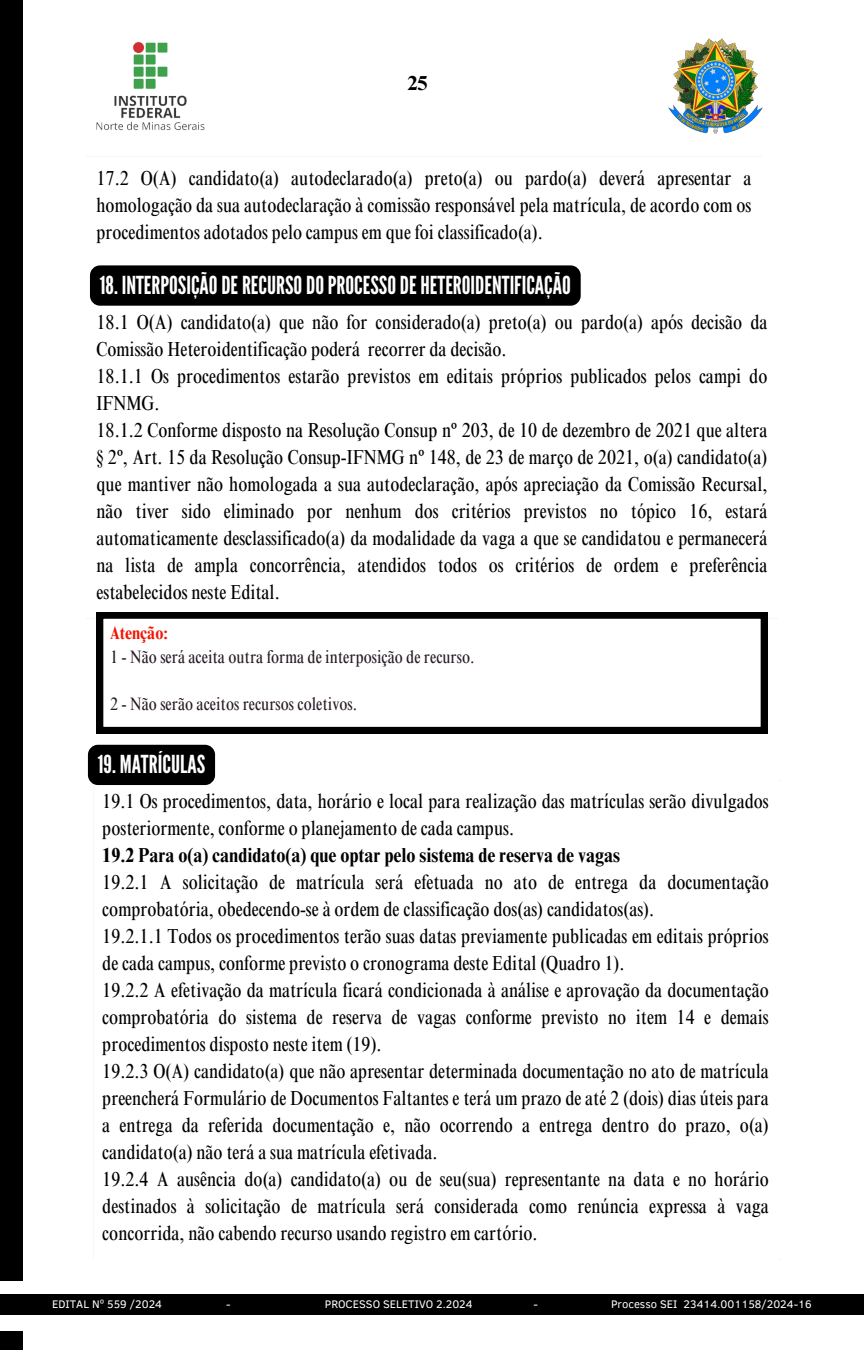
<style>
.page{position:relative;width:864px;height:1350px;background:#fff}
.page>*{position:absolute;margin:0;border:0;box-sizing:border-box;transform-origin:0 0}
.t1{font:24.75px "League Gothic";color:#fff}
.t2{font:condensed 20.25px/27px "Times NRMT Pro";color:#000;text-align:justify}
.t3{font:700 condensed 20.25px "Times NRMT Pro";color:#000}
.t4{font:700 20.25px "Times NRMT Pro";color:#000}
.t5{font:condensed 18px/23.6px "Times NRMT Pro";color:#291b26}
.t6{font:11.25px "Clear Sans";color:#fff}
.s1{font-weight:700;color:#f21400}
</style>
<div class="page">
<img style="left:668px;top:38px;width:95px;height:96px">
<div style="left:0;top:0;width:22px;height:1280px;background:#000"></div>
<div style="left:0;top:1332px;width:22px;height:18px;background:#000"></div>
<img style="left:96px;top:41px;width:109px;height:90px">
<div style="left:90px;top:265px;width:491px;height:41px;background:#000;border-radius:10px"></div>
<svg style="left:97px;top:612px;width:670px;height:122px"></svg>
<div style="left:0;top:1294px;width:864px;height:21px;background:#000"></div>
<div style="left:88px;top:745px;width:127px;height:40px;background:#000;border-radius:10px"></div>
<h2 class="t4" style="left:407px;top:75px;width:22px">25</h2>
<p class="t2" style="left:97px;top:167px;width:657px">17.2 O(A) candidato(a) autodeclarado(a) preto(a) ou pardo(a) deverá apresentar a homologação da sua autodeclaração à comissão responsável pela matrícula, de acordo com os procedimentos adotados pelo campus em que foi classificado(a).</p>
<p class="t1" style="left:100px;top:271px;width:472px">18. INTERPOSIÇÃODERECURSODOPROCESSODEHETEROIDENTIFICAÇÃO</p>
<p class="t2" style="left:97px;top:311px;width:672px">18.1 O(A) candidato(a) que não for considerado(a) preto(a) ou pardo(a) após decisão da<br>Comissão Heteroidentificação poderá recorrer da decisão.</p>
<h1 class="t2" style="left:97px;top:365px;width:672px">18.1.1 Os procedimentos estarão previstos em editais próprios publicados pelos campi do<br>IFNMG.</h1>
<p class="t2" style="left:97px;top:419px;width:672px">18.1.2 Conforme disposto na Resolução Consup nº 203, de 10 de dezembro de 2021 que altera § 2º, Art. 15 da Resolução Consup-IFNMG nº 148, de 23 de março de 2021, o(a) candidato(a) que mantiver não homologada a sua autodeclaração, após apreciação da Comissão Recursal, não tiver sido eliminado por nenhum dos critérios previstos no tópico 16, estará automaticamente desclassificado(a) da modalidade da vaga a que se candidatou e permanecerá na lista de ampla concorrência, atendidos todos os critérios de ordem e preferência estabelecidos neste Edital.</p>
<p class="t5" style="left:110px;top:623px;width:366px"><span class="s1">Atenção:<br></span>1 - Não será aceita outra forma de interposição de recurso.</p>
<h2 class="t5" style="left:110px;top:694px;width:249px">2 - Não serão aceitos recursos coletivos.</h2>
<p class="t1" style="left:98px;top:750px;width:109px">19. MATRÍCULAS</p>
<h1 class="t2" style="left:102px;top:790px;width:668px">19.1 Os procedimentos, data, horário e local para realização das matrículas serão divulgados posteriormente, conforme o planejamento de cada campus.</h1>
<p class="t3" style="left:102px;top:847px;width:519px">19.2 Para o(a) candidato(a) que optar pelo sistema de reserva de vagas</p>
<p class="t2" style="left:102px;top:871px;width:668px">19.2.1 A solicitação de matrícula será efetuada no ato de entrega da documentação comprobatória, obedecendo-se à ordem de classificação dos(as) candidatos(as).</p>
<p class="t2" style="left:102px;top:925px;width:668px">19.2.1.1 Todos os procedimentos terão suas datas previamente publicadas em editais próprios de cada campus, conforme previsto o cronograma deste Edital (Quadro 1).</p>
<p class="t2" style="left:102px;top:979px;width:668px">19.2.2 A efetivação da matrícula ficará condicionada à análise e aprovação da documentação comprobatória do sistema de reserva de vagas conforme previsto no item 14 e demais procedimentos disposto neste item (19).</p>
<p class="t2" style="left:102px;top:1060px;width:668px">19.2.3 O(A) candidato(a) que não apresentar determinada documentação no ato de matrícula preencherá Formulário de Documentos Faltantes e terá um prazo de até 2 (dois) dias úteis para a entrega da referida documentação e, não ocorrendo a entrega dentro do prazo, o(a) candidato(a) não terá a sua matrícula efetivada.</p>
<p class="t2" style="left:102px;top:1168px;width:668px">19.2.4 A ausência do(a) candidato(a) ou de seu(sua) representante na data e no horário destinados à solicitação de matrícula será considerada como renúncia expressa à vaga concorrida, não cabendo recurso usando registro em cartório.</p>
<p class="t6" style="left:52px;top:1296px;width:112px">EDITAL Nº 559 /2024</p>
<p class="t6" style="left:226px;top:1296px;width:6px">-</p>
<p class="t6" style="left:325px;top:1296px;width:149px">PROCESSO SELETIVO 2.2024</p>
<p class="t6" style="left:534px;top:1296px;width:6px">-</p>
<p class="t6" style="left:611px;top:1296px;width:202px">Processo SEI 23414.001158/2024-16</p>
</div>
